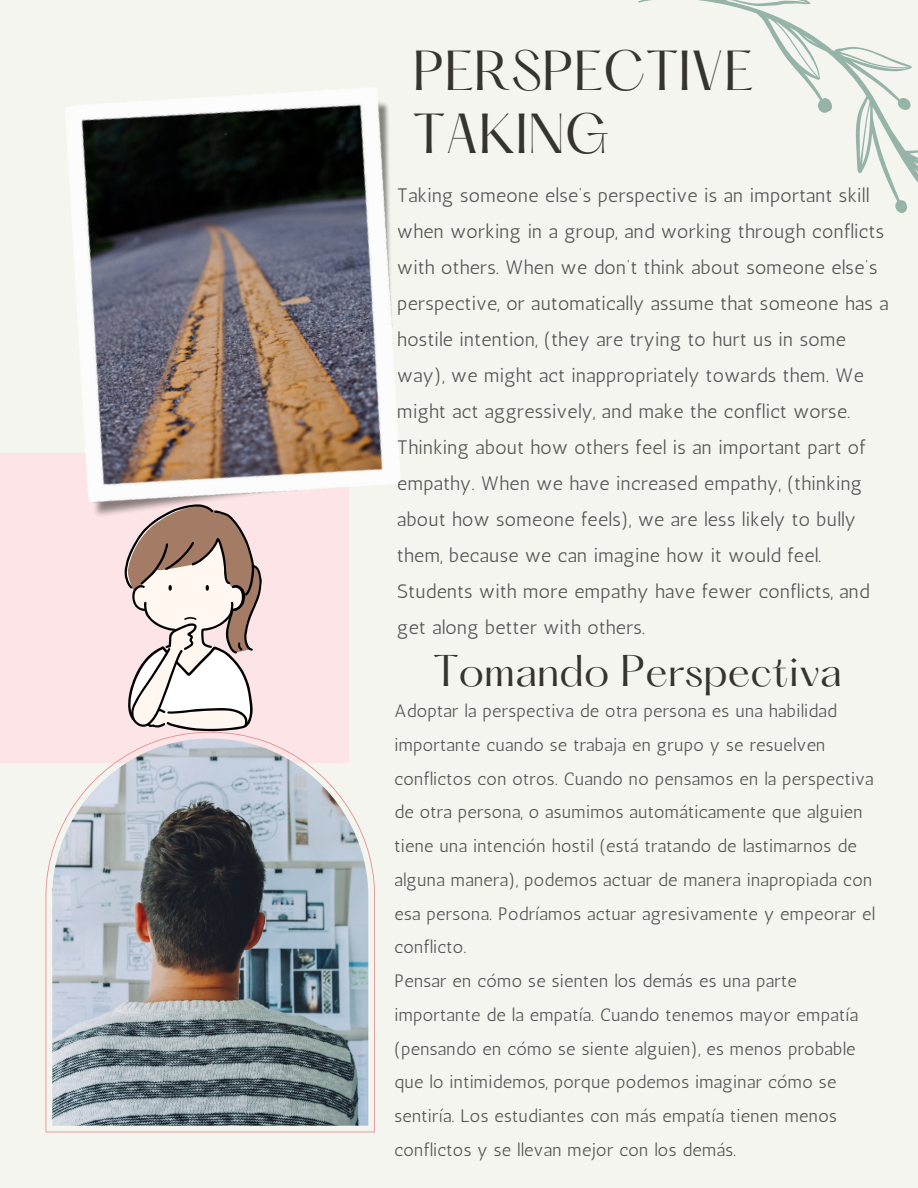
<style>
.page{position:relative;width:918px;height:1188px;background:#f5f5ef}
.page>*{position:absolute;margin:0;border:0;box-sizing:border-box;transform-origin:0 0}
.t1{font:49.35px/63.3px "Hatton";color:#35342f}
.t2{font:38.85px "Hatton";color:#35342f}
.t3{font:19.5px/36px "Antic";letter-spacing:.02em;color:#545454}
.t4{font:18px/33.8px "Antic";letter-spacing:.02em;color:#545454}
</style>
<div class="page">
<div style="left:0;top:454px;width:349px;height:309px;background:#fde4e6"></div>
<svg style="left:46px;top:732px;width:329px;height:400px"></svg>
<img style="left:52px;top:738px;width:316px;height:388px">
<img style="left:16px;top:88px;width:384px;height:428px">
<svg style="left:125px;top:504px;width:137px;height:227px"></svg>
<svg style="left:638px;top:0;width:280px;height:213px"></svg>
<p class="t1" style="left:413px;top:44px;width:342px">PERSPECTIVE<br>TAKING</p>
<p class="t3" style="left:397px;top:177px;width:493px">Taking someone else’s perspective is an important skill when working in a group, and working through conflicts with others. When we don’t think about someone else’s perspective, or automatically assume that someone has a hostile intention, (they are trying to hurt us in some way), we might act inappropriately towards them. We might act aggressively, and make the conflict worse.</p>
<p class="t3" style="left:397px;top:429px;width:474px">Thinking about how others feel is an important part of empathy. When we have increased empathy, (thinking about how someone feels), we are less likely to bully them, because we can imagine how it would feel.<br>Students with more empathy have fewer conflicts, and get along better with others.</p>
<h1 class="t2" style="left:433px;top:652px;width:410px">Tomando Perspectiva</h1>
<p class="t4" style="left:394px;top:694px;width:482px">Adoptar la perspectiva de otra persona es una habilidad importante cuando se trabaja en grupo y se resuelven conflictos con otros. Cuando no pensamos en la perspectiva de otra persona, o asumimos automáticamente que alguien tiene una intención hostil (está tratando de lastimarnos de alguna manera), podemos actuar de manera inapropiada con esa persona. Podríamos actuar agresivamente y empeorar el conflicto.</p>
<h2 class="t4" style="left:394px;top:964px;width:465px">Pensar en cómo se sienten los demás es una parte importante de la empatía. Cuando tenemos mayor empatía (pensando en cómo se siente alguien), es menos probable que lo intimidemos, porque podemos imaginar cómo se sentiría. Los estudiantes con más empatía tienen menos conflictos y se llevan mejor con los demás.</h2>
</div>
